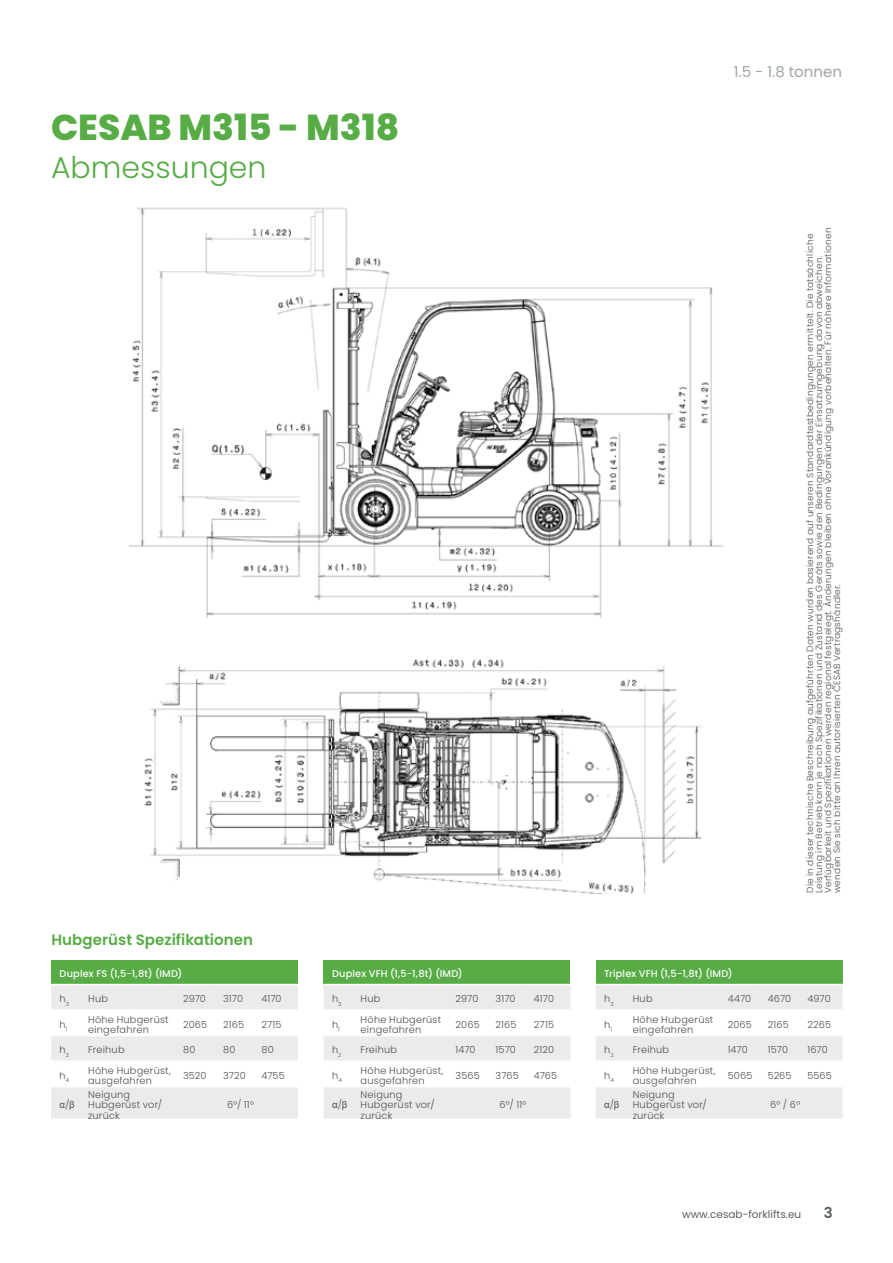
<style>
.page{position:relative;width:893px;height:1263px;background:#fff}
.page>*{position:absolute;margin:0;border:0;box-sizing:border-box;transform-origin:0 0}
.t1{font:800 36px "Poppins";color:#57ac45}
.t2{font:300 30px "Poppins";color:#57ac45}
.t3{font:600 15px "Poppins";letter-spacing:.005em;color:#57ac45}
.t4{font:15px "Poppins";color:#9fa5a7}
.t5{font:600 15px "Poppins";color:#585e5c}
.t6{font:10.5px "Poppins";color:#595e5c}
.t7{font:300 9.75px/10.5px "Poppins";letter-spacing:.025em;color:#4e4d53}
.t8{font:500 9.75px "Poppins";letter-spacing:.02em;color:#fff}
.t9{font:9.75px "Arial";color:#4e4d53}
.t10{font:300 9px/9px "Poppins";letter-spacing:.025em;color:#4e4d53}
.s1{font-family:"Poppins";font-weight:300}
</style>
<div class="page">
<img style="left:130px;top:207px;width:595px;height:686px">
<div style="left:51px;top:960px;width:247px;height:24px;background:#57ac45"></div>
<svg style="left:51px;top:984px;width:247px;height:134px"></svg>
<hr style="left:80px;top:1086px;width:95px;height:1px;background:#fff">
<hr style="left:175px;top:1086px;width:40px;height:1px;background:#fff">
<hr style="left:215px;top:1086px;width:38px;height:1px;background:#fff">
<hr style="left:253px;top:1086px;width:45px;height:1px;background:#fff">
<div style="left:323px;top:960px;width:247px;height:24px;background:#57ac45"></div>
<svg style="left:323px;top:984px;width:247px;height:134px"></svg>
<hr style="left:352px;top:1086px;width:95px;height:1px;background:#fff">
<hr style="left:447px;top:1086px;width:40px;height:1px;background:#fff">
<hr style="left:487px;top:1086px;width:38px;height:1px;background:#fff">
<hr style="left:525px;top:1086px;width:45px;height:1px;background:#fff">
<div style="left:596px;top:960px;width:247px;height:24px;background:#57ac45"></div>
<svg style="left:596px;top:984px;width:247px;height:134px"></svg>
<hr style="left:624px;top:1086px;width:95px;height:1px;background:#fff">
<hr style="left:719px;top:1086px;width:40px;height:1px;background:#fff">
<hr style="left:759px;top:1086px;width:40px;height:1px;background:#fff">
<hr style="left:799px;top:1086px;width:44px;height:1px;background:#fff">
<h1 class="t1" style="left:51px;top:107px;width:350px">CESAB M315 - M318</h1>
<h2 class="t2" style="left:51px;top:150px;width:217px">Abmessungen</h2>
<h3 class="t3" style="left:51px;top:931px;width:203px">Hubgerüst Spezifikationen</h3>
<p class="t8" style="left:60px;top:968px;width:124px">Duplex FS (1,5-1,8t) (IMD)</p>
<p class="t7" style="left:60px;top:994px;width:11px">h<sub>3</sub></p>
<p class="t7" style="left:88px;top:994px;width:21px">Hub</p>
<p class="t7" style="left:183px;top:994px;width:24px">2970</p>
<p class="t7" style="left:223px;top:994px;width:21px">3170</p>
<p class="t7" style="left:261px;top:994px;width:22px">4170</p>
<p class="t7" style="left:60px;top:1019px;width:9px">h<sub>1</sub></p>
<p class="t7" style="left:88px;top:1014px;width:82px">Höhe Hubgerüst eingefahren</p>
<p class="t7" style="left:183px;top:1019px;width:26px">2065</p>
<p class="t7" style="left:223px;top:1019px;width:23px">2165</p>
<p class="t7" style="left:261px;top:1019px;width:22px">2715</p>
<p class="t7" style="left:60px;top:1045px;width:11px">h<sub>2</sub></p>
<p class="t7" style="left:88px;top:1045px;width:38px">Freihub</p>
<p class="t7" style="left:183px;top:1045px;width:14px">80</p>
<p class="t7" style="left:223px;top:1045px;width:14px">80</p>
<p class="t7" style="left:261px;top:1045px;width:14px">80</p>
<p class="t7" style="left:60px;top:1070px;width:11px">h<sub>4</sub></p>
<p class="t7" style="left:88px;top:1065px;width:84px">Höhe Hubgerüst, ausgefahren</p>
<p class="t7" style="left:183px;top:1070px;width:25px">3520</p>
<p class="t7" style="left:223px;top:1070px;width:24px">3720</p>
<p class="t7" style="left:261px;top:1070px;width:25px">4755</p>
<p class="t9" style="left:60px;top:1098px;width:17px">α<span class="s1">/</span>β</p>
<p class="t7" style="left:88px;top:1089px;width:76px">Neigung<br>Hubgerüst vor/ zurück</p>
<p class="t7" style="left:227px;top:1099px;width:28px">6°/ 11°</p>
<p class="t8" style="left:332px;top:968px;width:132px">Duplex VFH (1,5-1,8t) (IMD)</p>
<p class="t7" style="left:332px;top:994px;width:11px">h<sub>3</sub></p>
<p class="t7" style="left:361px;top:994px;width:21px">Hub</p>
<p class="t7" style="left:455px;top:994px;width:24px">2970</p>
<p class="t7" style="left:496px;top:994px;width:21px">3170</p>
<p class="t7" style="left:534px;top:994px;width:22px">4170</p>
<p class="t7" style="left:332px;top:1019px;width:9px">h<sub>1</sub></p>
<p class="t7" style="left:361px;top:1014px;width:82px">Höhe Hubgerüst eingefahren</p>
<p class="t7" style="left:455px;top:1019px;width:26px">2065</p>
<p class="t7" style="left:496px;top:1019px;width:23px">2165</p>
<p class="t7" style="left:534px;top:1019px;width:22px">2715</p>
<p class="t7" style="left:332px;top:1045px;width:11px">h<sub>2</sub></p>
<p class="t7" style="left:361px;top:1045px;width:38px">Freihub</p>
<p class="t7" style="left:455px;top:1045px;width:22px">1470</p>
<p class="t7" style="left:496px;top:1045px;width:22px">1570</p>
<p class="t7" style="left:534px;top:1045px;width:22px">2120</p>
<p class="t7" style="left:332px;top:1070px;width:11px">h<sub>4</sub></p>
<p class="t7" style="left:361px;top:1065px;width:84px">Höhe Hubgerüst, ausgefahren</p>
<p class="t7" style="left:455px;top:1070px;width:26px">3565</p>
<p class="t7" style="left:496px;top:1070px;width:25px">3765</p>
<p class="t7" style="left:534px;top:1070px;width:25px">4765</p>
<p class="t9" style="left:332px;top:1098px;width:17px">α<span class="s1">/</span>β</p>
<p class="t7" style="left:361px;top:1089px;width:76px">Neigung<br>Hubgerüst vor/ zurück</p>
<p class="t7" style="left:499px;top:1099px;width:28px">6°/ 11°</p>
<h3 class="t4" style="left:734px;top:63px;width:110px">1.5 - 1.8 tonnen</h3>
<p class="t10" style="left:805px;top:893px;width:667px;rotate:-90deg">Die in dieser technische Beschreibung aufgeführten Daten wurden basierend auf unseren Standardtestbedingungen ermittelt. Die tatsächliche Leistung im Betrieb kann je nach Spezifikationen und Zustand des Geräts sowie den Bedingungen der Einsatzumgebung davon abweichen.<br>Verfügbarkeit und Spezifikationen werden regional festgelegt. Änderungen bleiben ohne Vorankündigung vorbehalten. Für nähere Informationen wenden Sie sich bitte an Ihren autorisierten CESAB Vertragshändler.</p>
<p class="t8" style="left:604px;top:968px;width:130px">Triplex VFH (1,5-1,8t) (IMD)</p>
<p class="t7" style="left:604px;top:994px;width:11px">h<sub>3</sub></p>
<p class="t7" style="left:633px;top:994px;width:21px">Hub</p>
<p class="t7" style="left:728px;top:994px;width:25px">4470</p>
<p class="t7" style="left:768px;top:994px;width:25px">4670</p>
<p class="t7" style="left:807px;top:994px;width:25px">4970</p>
<p class="t7" style="left:604px;top:1019px;width:9px">h<sub>1</sub></p>
<p class="t7" style="left:633px;top:1014px;width:82px">Höhe Hubgerüst eingefahren</p>
<p class="t7" style="left:728px;top:1019px;width:26px">2065</p>
<p class="t7" style="left:768px;top:1019px;width:23px">2165</p>
<p class="t7" style="left:807px;top:1019px;width:25px">2265</p>
<p class="t7" style="left:604px;top:1045px;width:11px">h<sub>2</sub></p>
<p class="t7" style="left:633px;top:1045px;width:38px">Freihub</p>
<p class="t7" style="left:728px;top:1045px;width:22px">1470</p>
<p class="t7" style="left:768px;top:1045px;width:22px">1570</p>
<p class="t7" style="left:807px;top:1045px;width:22px">1670</p>
<p class="t7" style="left:604px;top:1070px;width:11px">h<sub>4</sub></p>
<p class="t7" style="left:633px;top:1065px;width:84px">Höhe Hubgerüst, ausgefahren</p>
<p class="t7" style="left:728px;top:1070px;width:26px">5065</p>
<p class="t7" style="left:768px;top:1070px;width:25px">5265</p>
<p class="t7" style="left:807px;top:1070px;width:26px">5565</p>
<p class="t9" style="left:604px;top:1098px;width:17px">α<span class="s1">/</span>β</p>
<p class="t7" style="left:633px;top:1089px;width:76px">Neigung<br>Hubgerüst vor/ zurück</p>
<p class="t7" style="left:770px;top:1099px;width:32px">6° / 6°</p>
<p class="t6" style="left:682px;top:1208px;width:121px">www.cesab-forklifts.eu</p>
<h3 class="t5" style="left:824px;top:1204px;width:10px">3</h3>
</div>
